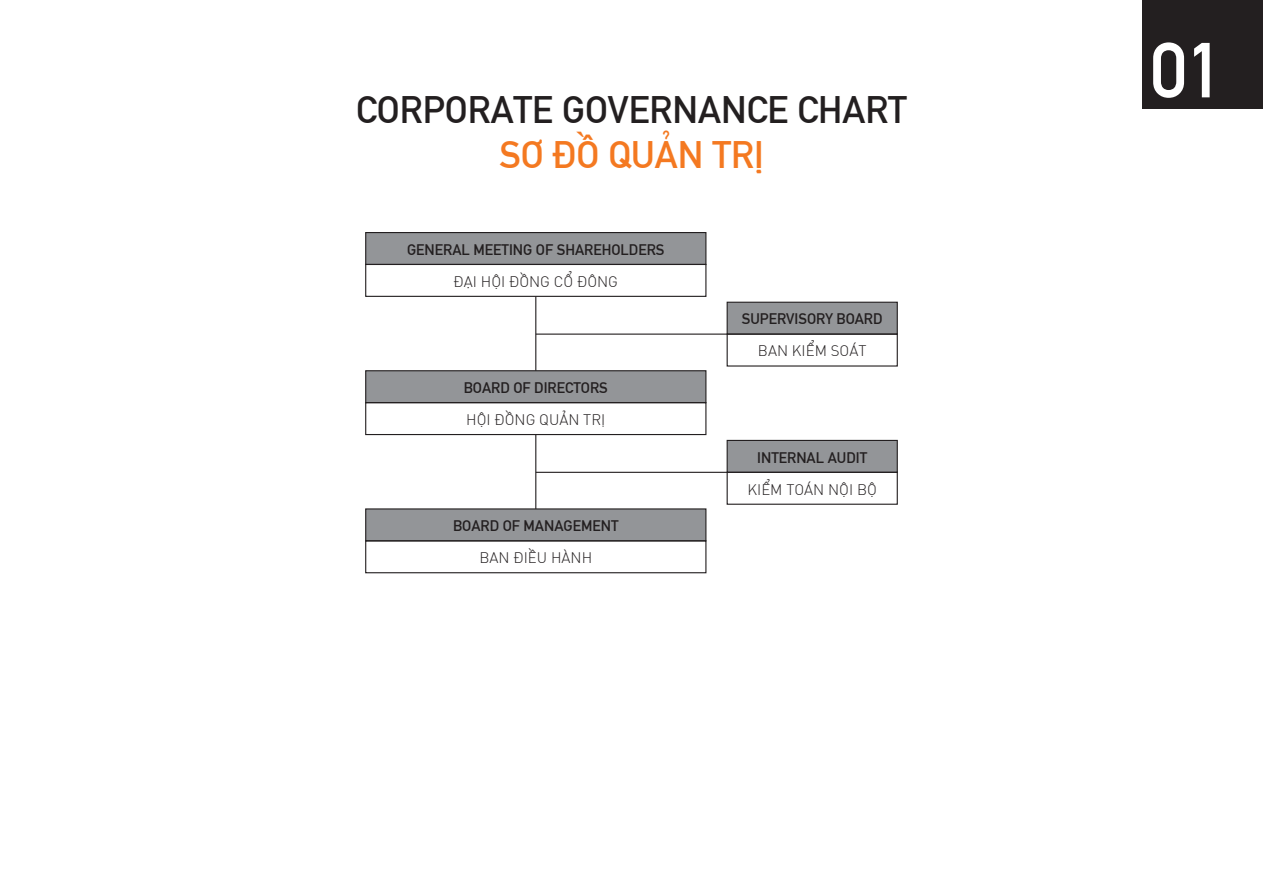
<style>
.page{position:relative;width:1263px;height:893px;background:#fff}
.page>*{position:absolute;margin:0;border:0;box-sizing:border-box;transform-origin:0 0}
.t1{font:76.5px "SFUDIN Mit Alt";color:#fff}
.t2{font:37.5px "SFUDIN Mit Alt";color:#231f20}
.t3{font:37.5px "SFUDIN Mit Alt";color:#f47921}
.t4{font:15px "SFUDIN Mit Alt";color:#231f20}
.t5{font:15px "SFUDIN Light";color:#231f20}
</style>
<div class="page">
<div style="left:365px;top:508px;width:341px;height:33px;background:#939598;border:1px solid #231f20"></div>
<div style="left:1142px;top:0;width:121px;height:108px;background:#231f20"></div>
<div style="left:365px;top:232px;width:341px;height:33px;background:#939598;border:1px solid #231f20"></div>
<div style="left:365px;top:370px;width:341px;height:33px;background:#939598;border:1px solid #231f20"></div>
<div style="left:727px;top:302px;width:171px;height:33px;background:#939598;border:1px solid #231f20"></div>
<div style="left:727px;top:440px;width:171px;height:33px;background:#939598;border:1px solid #231f20"></div>
<div style="left:727px;top:334px;width:171px;height:33px;border:1px solid #231f20"></div>
<div style="left:727px;top:472px;width:171px;height:33px;border:1px solid #231f20"></div>
<div style="left:365px;top:264px;width:341px;height:33px;border:1px solid #231f20"></div>
<div style="left:365px;top:402px;width:341px;height:33px;border:1px solid #231f20"></div>
<div style="left:365px;top:540px;width:341px;height:33px;border:1px solid #231f20"></div>
<hr style="left:535px;top:296px;width:1px;height:75px;background:#231f20">
<hr style="left:536px;top:334px;width:191px;height:1px;background:#231f20">
<hr style="left:535px;top:435px;width:1px;height:74px;background:#231f20">
<hr style="left:536px;top:472px;width:191px;height:1px;background:#231f20">
<h2 class="t2" style="left:356px;top:81px;width:552px">CORPORATE GOVERNANCE CHART</h2>
<h2 class="t3" style="left:499px;top:126px;width:266px">SƠ ĐỒ QUẢN TRỊ</h2>
<p class="t4" style="left:407px;top:238px;width:259px">GENERAL MEETING OF SHAREHOLDERS</p>
<p class="t5" style="left:453px;top:269px;width:166px">ĐẠI HỘI ĐỒNG CỔ ĐÔNG</p>
<p class="t4" style="left:464px;top:376px;width:146px">BOARD OF DIRECTORS</p>
<p class="t5" style="left:466px;top:407px;width:141px">HỘI ĐỒNG QUẢN TRỊ</p>
<p class="t4" style="left:453px;top:514px;width:167px">BOARD OF MANAGEMENT</p>
<p class="t5" style="left:479px;top:546px;width:114px">BAN ĐIỀU HÀNH</p>
<p class="t4" style="left:742px;top:307px;width:142px">SUPERVISORY BOARD</p>
<p class="t5" style="left:758px;top:339px;width:110px">BAN KIỂM SOÁT</p>
<p class="t4" style="left:757px;top:446px;width:111px">INTERNAL AUDIT</p>
<p class="t5" style="left:747px;top:477px;width:131px">KIỂM TOÁN NỘI BỘ</p>
<h1 class="t1" style="left:1150px;top:11px;width:75px">01</h1>
</div>
